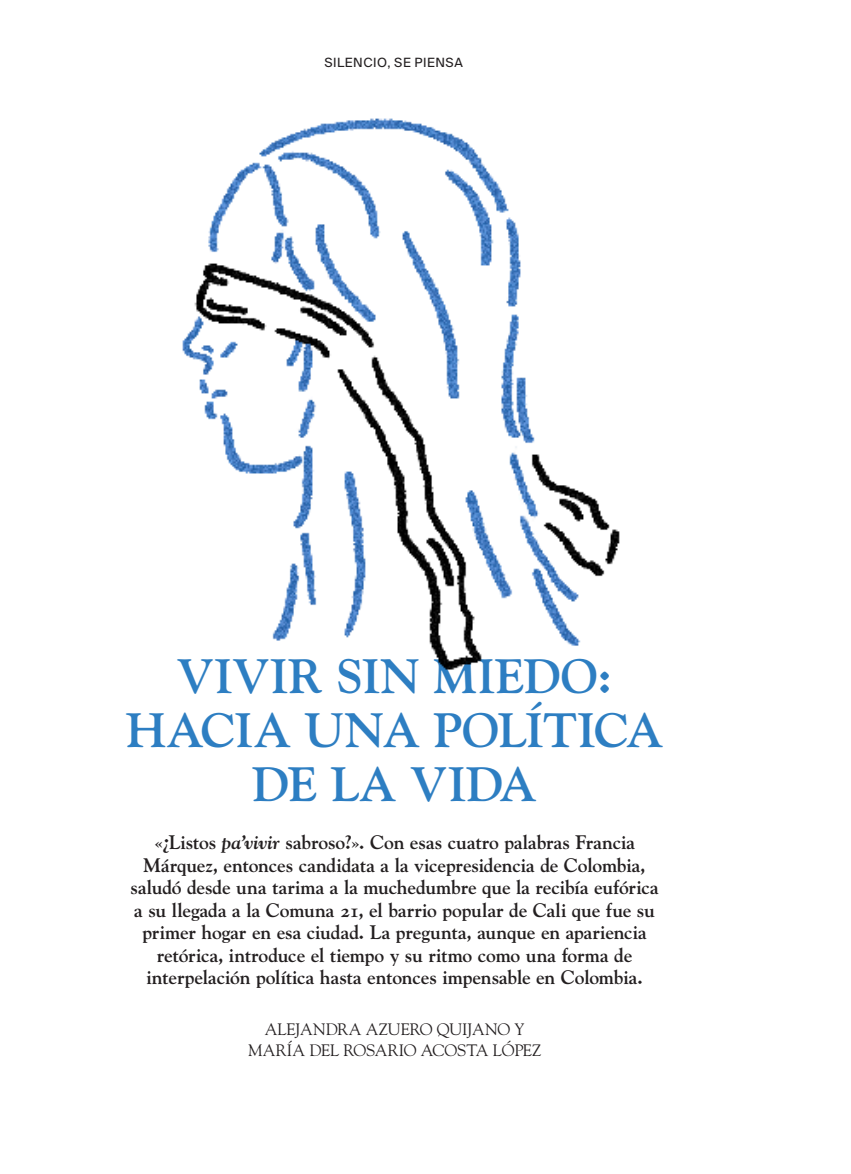
<style>
.page{position:relative;width:851px;height:1174px;background:#fff}
.page>*{position:absolute;margin:0;border:0;box-sizing:border-box;transform-origin:0 0}
._01_TITULAR_36_PT{font:700 48px/54px "Goudy Std";letter-spacing:-.015em;color:#2d7ec2;text-align:center}
._02_ENTRADILLA{font:700 19.5px/22.5px "Goudy Std";letter-spacing:-.01em;color:#231f20;text-align:center}
._03_CRÈDITOS{font:16.5px/21px "Goudy Std";letter-spacing:-.01em;color:#231f20;text-align:center}
._00_SECCION{font:12.75px "Suisse Intl";letter-spacing:.04em;color:#231f20}
.s1{font-style:italic}
</style>
<div class="page">
<img style="left:182px;top:118px;width:438px;height:552px">
<p class="_00_SECCION" style="left:324px;top:55px;width:140px">SILENCIO, SE PIENSA</p>
<p class="_01_TITULAR_36_PT" style="left:126px;top:649px;width:539px">VIVIR SIN MIEDO:<br>HACIA UNA POLÍTICA<br>DE LA VIDA</p>
<p class="_02_ENTRADILLA" style="left:131px;top:831px;width:529px">«¿Listos <span class="s1">pa’vivir</span> sabroso?». Con esas cuatro palabras Francia Márquez, entonces candidata a la vicepresidencia de Colombia, saludó desde una tarima a la muchedumbre que la recibía eufórica a su llegada a la Comuna 21, el barrio popular de Cali que fue su primer hogar en esa ciudad. La pregunta, aunque en apariencia retórica, introduce el tiempo y su ritmo como una forma de interpelación política hasta entonces impensable en Colombia.</p>
<p class="_03_CRÈDITOS" style="left:248px;top:1018px;width:294px">ALEJANDRA AZUERO QUIJANO Y<br>MARÍA DEL ROSARIO ACOSTA LÓPEZ</p>
</div>
